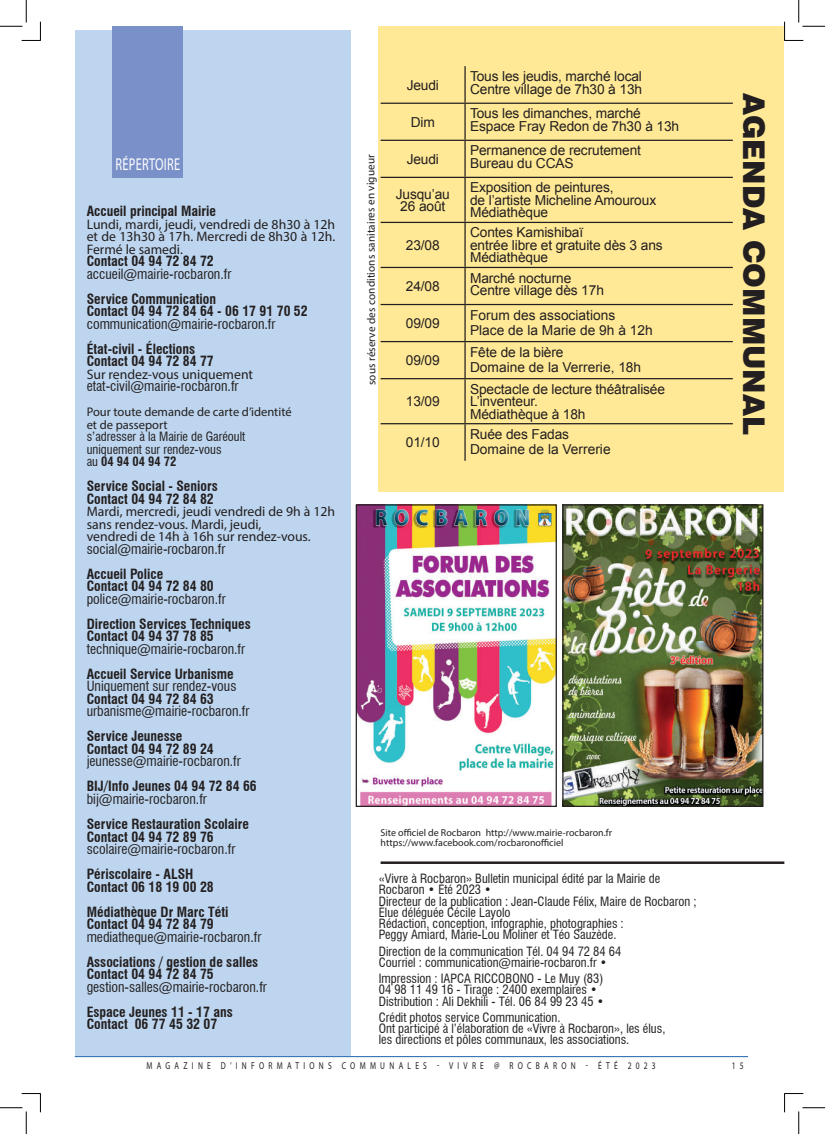
<style>
.page{position:relative;width:825px;height:1134px;background:#fff}
.page>*{position:absolute;margin:0;border:0;box-sizing:border-box;transform-origin:0 0}
.t1{font:900 30px "Swiss 721 BT";color:#231f20}
.t2{font:17.25px "Myriad Pro";letter-spacing:.02em;color:#fff;scale:.72 1}
.t3{font:700 condensed 13.75px/12.5px "Swiss 721 BT";color:#231f20}
.t4{font:13.75px/12.5px "Arial";letter-spacing:-.01em;color:#231f20}
.t5{font:condensed 13.75px "Swiss 721 BT";color:#231f20}
.t6{font:13.75px/12.5px "Myriad Pro";color:#231f20;text-align:justify}
.t7{font:condensed 12.5px/11.2px "Swiss 721 BT";color:#231f20}
.t8{font:12.5px/12.5px "Myriad Pro";color:#231f20}
.t9{font:11.25px "Myriad Pro";color:#231f20}
.t10{font:10px/10px "Myriad Pro";color:#231f20}
.t11{font:10px "Myriad Pro";letter-spacing:.57em;color:#231f20;scale:.75 1}
.t12{font:10px "Myriad Pro";color:#231f20;scale:.75 1}
.s1{font-weight:700}
</style>
<div class="page">
<div style="left:379px;top:26px;width:405px;height:465px;background:#ffe996"></div>
<hr style="left:464px;top:66px;width:2px;height:37px;background:#231f20">
<hr style="left:381px;top:103px;width:84px;height:1px;background:#231f20">
<hr style="left:465px;top:103px;width:268px;height:1px;background:#231f20">
<hr style="left:464px;top:104px;width:2px;height:36px;background:#231f20">
<hr style="left:381px;top:140px;width:84px;height:1px;background:#231f20">
<hr style="left:465px;top:140px;width:268px;height:1px;background:#231f20">
<hr style="left:464px;top:141px;width:2px;height:36px;background:#231f20">
<hr style="left:381px;top:177px;width:84px;height:1px;background:#231f20">
<hr style="left:465px;top:177px;width:268px;height:1px;background:#231f20">
<hr style="left:464px;top:178px;width:2px;height:44px;background:#231f20">
<hr style="left:381px;top:222px;width:84px;height:1px;background:#231f20">
<hr style="left:465px;top:222px;width:268px;height:1px;background:#231f20">
<hr style="left:464px;top:223px;width:2px;height:44px;background:#231f20">
<hr style="left:381px;top:267px;width:84px;height:1px;background:#231f20">
<hr style="left:465px;top:267px;width:268px;height:1px;background:#231f20">
<hr style="left:464px;top:268px;width:2px;height:36px;background:#231f20">
<hr style="left:381px;top:304px;width:84px;height:1px;background:#231f20">
<hr style="left:465px;top:304px;width:268px;height:1px;background:#231f20">
<hr style="left:464px;top:305px;width:2px;height:36px;background:#231f20">
<hr style="left:381px;top:341px;width:84px;height:1px;background:#231f20">
<hr style="left:465px;top:341px;width:268px;height:1px;background:#231f20">
<hr style="left:464px;top:342px;width:2px;height:36px;background:#231f20">
<hr style="left:381px;top:378px;width:84px;height:1px;background:#231f20">
<hr style="left:465px;top:378px;width:268px;height:1px;background:#231f20">
<hr style="left:464px;top:379px;width:2px;height:44px;background:#231f20">
<hr style="left:381px;top:423px;width:84px;height:1px;background:#231f20">
<hr style="left:465px;top:423px;width:268px;height:1px;background:#231f20">
<hr style="left:464px;top:424px;width:2px;height:36px;background:#231f20">
<hr style="left:75px;top:1056px;width:673px;height:1px;background:#2163b0">
<hr style="left:381px;top:861px;width:403px;height:2px;background:#231f20">
<div style="left:75px;top:30px;width:276px;height:1025px;background:#bdd5ee"></div>
<div style="left:112px;top:26px;width:71px;height:152px;background:#7990c8"></div>
<img style="left:358px;top:506px;width:197px;height:298px">
<div style="left:356px;top:504px;width:201px;height:302px;border:1px solid #231f20"></div>
<img style="left:564px;top:506px;width:197px;height:298px">
<div style="left:562px;top:504px;width:201px;height:302px;border:1px solid #231f20"></div>
<svg style="left:0;top:0;width:41px;height:41px"></svg>
<svg style="left:0;top:1093px;width:41px;height:40px"></svg>
<svg style="left:784px;top:0;width:41px;height:41px"></svg>
<svg style="left:784px;top:1093px;width:41px;height:40px"></svg>
<p class="t4" style="left:407px;top:79px;width:34px">Jeudi</p>
<p class="t4" style="left:470px;top:70px;width:174px">Tous les jeudis, marché local<br>Centre village de 7h30 à 13h</p>
<p class="t4" style="left:411px;top:116px;width:26px">Dim</p>
<p class="t4" style="left:470px;top:107px;width:211px">Tous les dimanches, marché<br>Espace Fray Redon de 7h30 à 13h</p>
<p class="t4" style="left:407px;top:153px;width:34px">Jeudi</p>
<p class="t4" style="left:470px;top:144px;width:172px">Permanence de recrutement<br>Bureau du CCAS</p>
<p class="t4" style="left:396px;top:188px;width:56px;text-align:center">Jusqu’au<br>26 août</p>
<p class="t4" style="left:470px;top:181px;width:188px">Exposition de peintures,<br>de l’artiste Micheline Amouroux<br>Médiathèque</p>
<p class="t4" style="left:406px;top:239px;width:35px">23/08</p>
<h1 class="t1" style="left:772px;top:93px;width:344px;rotate:90deg">AGENDA COMMUNAL</h1>
<p class="t9" style="left:364px;top:385px;width:232px;rotate:-90deg">sous réserve des conditions sanitaires en vigueur</p>
<h2 class="t2" style="left:116px;top:154px;width:91px">RÉPERTOIRE</h2>
<p class="t3" style="left:87px;top:205px;width:131px">Accueil principal Mairie</p>
<p class="t6" style="left:87px;top:217px;width:250px">Lundi, mardi, jeudi, vendredi de 8h30 à 12h et de 13h30 à 17h. Mercredi de 8h30 à 12h.<br>Fermé le samedi.</p>
<p class="t3" style="left:87px;top:255px;width:129px">Contact 04 94 72 84 72</p>
<p class="t5" style="left:87px;top:265px;width:146px">accueil@mairie-rocbaron.fr</p>
<p class="t3" style="left:87px;top:292px;width:222px">Service Communication<br>Contact 04 94 72 84 64 - 06 17 91 70 52</p>
<p class="t5" style="left:87px;top:315px;width:190px">communication@mairie-rocbaron.fr</p>
<p class="t3" style="left:87px;top:342px;width:129px">État-civil - Élections<br>Contact 04 94 72 84 77</p>
<p class="t6" style="left:87px;top:367px;width:168px">Sur rendez-vous uniquement</p>
<p class="t5" style="left:87px;top:378px;width:153px">etat-civil@mairie-rocbaron.fr</p>
<p class="t8" style="left:87px;top:405px;width:206px">Pour toute demande de carte d’identité et de passeport</p>
<p class="t7" style="left:87px;top:430px;width:160px;line-height:12.5px">s’adresser à la Mairie de Garéoult uniquement sur rendez-vous<br>au <span class="s1">04 94 04 94 72</span></p>
<p class="t3" style="left:87px;top:480px;width:133px">Service Social - Seniors<br>Contact 04 94 72 84 82</p>
<p class="t6" style="left:87px;top:505px;width:250px;text-align:left">Mardi, mercredi, jeudi vendredi de 9h à 12h sans rendez-vous. Mardi, jeudi,<br>vendredi de 14h à 16h sur rendez-vous.</p>
<p class="t5" style="left:87px;top:540px;width:140px">social@mairie-rocbaron.fr</p>
<p class="t3" style="left:87px;top:567px;width:129px">Accueil Police<br>Contact 04 94 72 84 80</p>
<p class="t5" style="left:87px;top:590px;width:140px">police@mairie-rocbaron.fr</p>
<p class="t3" style="left:87px;top:617px;width:166px">Direction Services Techniques<br>Contact 04 94 37 78 85</p>
<p class="t5" style="left:87px;top:640px;width:160px">technique@mairie-rocbaron.fr</p>
<p class="t3" style="left:87px;top:667px;width:149px">Accueil Service Urbanisme</p>
<p class="t5" style="left:87px;top:678px;width:151px">Uniquement sur rendez-vous</p>
<p class="t3" style="left:87px;top:692px;width:129px">Contact 04 94 72 84 63</p>
<p class="t5" style="left:87px;top:703px;width:164px">urbanisme@mairie-rocbaron.fr</p>
<p class="t3" style="left:87px;top:730px;width:129px">Service Jeunesse<br>Contact 04 94 72 89 24</p>
<p class="t5" style="left:87px;top:753px;width:156px">jeunesse@mairie-rocbaron.fr</p>
<p class="t3" style="left:87px;top:780px;width:172px">BIJ/Info Jeunes 04 94 72 84 66</p>
<p class="t5" style="left:87px;top:790px;width:122px">bij@mairie-rocbaron.fr</p>
<p class="t3" style="left:87px;top:817px;width:164px">Service Restauration Scolaire<br>Contact 04 94 72 89 76</p>
<p class="t5" style="left:87px;top:840px;width:150px">scolaire@mairie-rocbaron.fr</p>
<p class="t3" style="left:87px;top:867px;width:129px">Périscolaire - ALSH<br>Contact 06 18 19 00 28</p>
<p class="t3" style="left:87px;top:905px;width:143px">Médiathèque Dr Marc Téti<br>Contact 04 94 72 84 79</p>
<p class="t5" style="left:87px;top:928px;width:176px">mediatheque@mairie-rocbaron.fr</p>
<p class="t3" style="left:87px;top:955px;width:173px">Associations / gestion de salles<br>Contact 04 94 72 84 75</p>
<p class="t5" style="left:87px;top:978px;width:182px">gestion-salles@mairie-rocbaron.fr</p>
<p class="t3" style="left:87px;top:1005px;width:148px">Espace Jeunes 11 - 17 ans<br>Contact 06 77 45 32 07</p>
<p class="t4" style="left:470px;top:226px;width:194px">Contes Kamishibaï<br>entrée libre et gratuite dès 3 ans<br>Médiathèque</p>
<p class="t4" style="left:406px;top:280px;width:35px">24/08</p>
<p class="t4" style="left:470px;top:271px;width:135px">Marché nocturne<br>Centre village dès 17h</p>
<p class="t4" style="left:406px;top:317px;width:35px">09/09</p>
<p class="t4" style="left:470px;top:307px;width:184px;line-height:15px">Forum des associations<br>Place de la Marie de 9h à 12h</p>
<p class="t4" style="left:406px;top:354px;width:35px">09/09</p>
<p class="t4" style="left:470px;top:344px;width:173px;line-height:15px">Fête de la bière<br>Domaine de la Verrerie, 18h</p>
<p class="t4" style="left:406px;top:395px;width:35px">13/09</p>
<p class="t4" style="left:470px;top:383px;width:197px">Spectacle de lecture théâtralisée<br>L’inventeur.<br>Médiathèque à 18h</p>
<p class="t4" style="left:406px;top:436px;width:35px">01/10</p>
<p class="t4" style="left:470px;top:426px;width:142px;line-height:15px">Ruée des Fadas<br>Domaine de la Verrerie</p>
<p class="t10" style="left:381px;top:827px;width:233px">Site officiel de Rocbaron http://www.mairie-rocbaron.fr https://www.facebook.com/rocbaronofficiel</p>
<p class="t7" style="left:379px;top:872px;width:319px">«Vivre à Rocbaron» Bulletin municipal édité par la Mairie de Rocbaron • Été 2023 •<br>Directeur de la publication : Jean-Claude Félix, Maire de Rocbaron ; Élue déléguée Cécile Layolo<br>Rédaction, conception, infographie, photographies :<br>Peggy Amiard, Marie-Lou Moliner et Téo Sauzède.</p>
<p class="t7" style="left:379px;top:945px;width:244px">Direction de la communication Tél. 04 94 72 84 64<br>Courriel : communication@mairie-rocbaron.fr •</p>
<p class="t7" style="left:379px;top:972px;width:227px">Impression : IAPCA RICCOBONO - Le Muy (83)<br>04 98 11 49 16 - Tirage : 2400 exemplaires •<br>Distribution : Ali Dekhili - Tél. 06 84 99 23 45 •</p>
<p class="t7" style="left:379px;top:1011px;width:288px">Crédit photos service Communication.<br>Ont participé à l’élaboration de «Vivre à Rocbaron», les élus, les directions et pôles communaux, les associations.</p>
<p class="t11" style="left:147px;top:1059px;width:680px">MAGAZINE D’INFORMATIONS COMMUNALES - VIVRE @ ROCBARON - ÉTÉ 2023</p>
<p class="t12" style="left:732px;top:1059px;width:17px">1 5</p>
</div>
